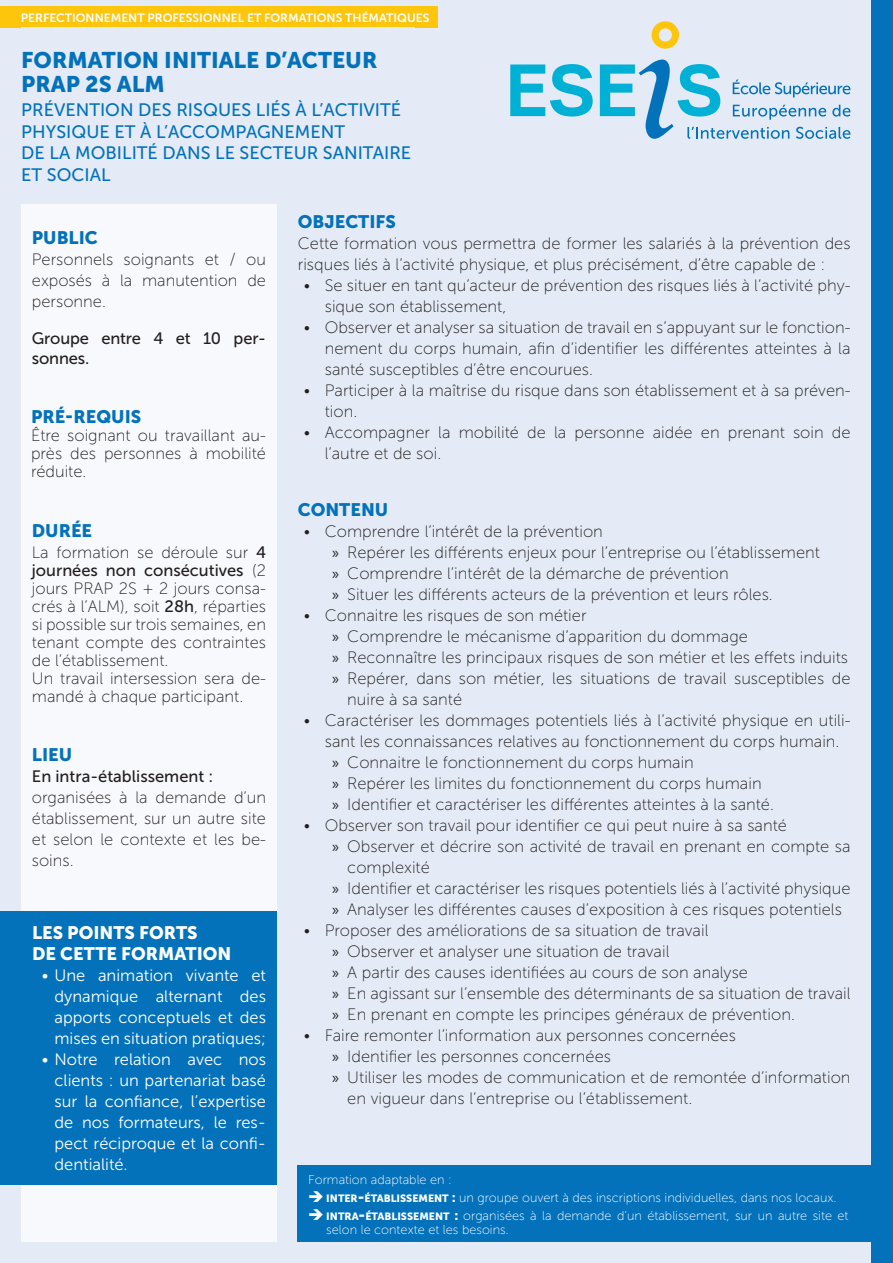
<style>
.page{position:relative;width:893px;height:1263px;background:#e4ebf6}
.page>*{position:absolute;margin:0;border:0;box-sizing:border-box;transform-origin:0 0}
.t1{font:22.5px/24px "Museo Sans 900";color:#0372bb}
.t2{font:18px/21.6px "Museo Sans 500";color:#0372bb}
.t3{font:18px "Museo Sans 900";color:#0372bb}
.t4{font:18px "Museo Sans 900";color:#fff}
.t5{font:16.5px/21px "Museo Sans 100";color:#231f20}
.t6{font:16.5px/21px "Museo Sans 300";color:#fff;text-align:justify}
.t7{font:16.5px/19.8px "Museo Sans 500";letter-spacing:-.01em;color:#231f20}
.t8{font:12.75px/13.5px "Museo Sans 100";color:#fff}
.t9{font:12px "Museo Sans 700";color:#fff}
.s1{font-family:"Museo Sans 500"}
.s2{font-family:"Myriad Pro"}
.s3{font-family:"Museo Sans 900";font-size:10.5px}
.s4{font-family:"Museo Sans 900";font-size:15px}
.s5{font-family:"Museo Sans 900";font-size:13.5px}
</style>
<div class="page">
<svg style="left:510px;top:64px;width:83px;height:53px"></svg>
<svg style="left:600px;top:60px;width:250px;height:79px"></svg>
<svg style="left:652px;top:21px;width:27px;height:28px"></svg>
<div style="left:872px;top:0;width:21px;height:1263px;background:#0372bb"></div>
<div style="left:21px;top:183px;width:256px;height:1058px;background:#f8f9fc"></div>
<div style="left:0;top:6px;width:438px;height:22px;background:#fec50d"></div>
<div style="left:298px;top:1165px;width:595px;height:77px;background:#0372bb"></div>
<div style="left:21px;top:28px;width:394px;height:176px;background:#e4ebf6"></div>
<div style="left:0;top:911px;width:277px;height:274px;background:#0372bb"></div>
<p class="t9" style="left:21px;top:11px;width:410px">PERFECTIONNEMENT PROFESSIONNEL ET FORMATIONS THÉMATIQUES</p>
<p class="t1" style="left:21px;top:48px;width:358px">FORMATION INITIALE D’ACTEUR<br>PRAP 2S ALM</p>
<p class="t2" style="left:21px;top:99px;width:381px">PRÉVENTION DES RISQUES LIÉS À L’ACTIVITÉ<br>PHYSIQUE ET À L’ACCOMPAGNEMENT</p>
<p class="t2" style="left:21px;top:142px;width:391px">DE LA MOBILITÉ DANS LE SECTEUR SANITAIRE</p>
<p class="t2" style="left:21px;top:164px;width:91px">ET SOCIAL</p>
<p class="t3" style="left:32px;top:227px;width:67px">PUBLIC</p>
<p class="t5" style="left:32px;top:249px;width:236px;text-align:justify">Personnels soignants et / ou exposés à la manutention de personne.</p>
<p class="t7" style="left:32px;top:329px;width:236px">Groupe entre 4 et 10 per&shy;sonnes.</p>
<p class="t3" style="left:31px;top:407px;width:112px">PRÉ-REQUIS</p>
<p class="t5" style="left:31px;top:427px;width:237px;line-height:18px;text-align:justify">Être soignant ou travaillant au&shy;près des personnes à mobilité réduite.</p>
<p class="t3" style="left:32px;top:520px;width:62px">DURÉE</p>
<p class="t5" style="left:32px;top:543px;width:236px;line-height:18px;text-align:justify">La formation se déroule sur <span class="s1">4 journées non consécutives</span> (2 jours PRAP 2S + 2 jours consa&shy;crés à l’ALM), soit <span class="s1">28h</span>, réparties si possible sur trois semaines, en tenant compte des contraintes de l’établissement.</p>
<p class="t5" style="left:32px;top:669px;width:236px;line-height:18px">Un travail intersession sera de&shy;mandé à chaque participant.</p>
<p class="t3" style="left:32px;top:744px;width:42px">LIEU</p>
<p class="t7" style="left:32px;top:766px;width:183px">En intra-établissement :</p>
<p class="t5" style="left:32px;top:787px;width:236px;text-align:justify">organisées à la demande d’un établissement, sur un autre site et selon le contexte et les be&shy;soins.</p>
<p class="t4" style="left:32px;top:923px;width:167px">LES POINTS FORTS</p>
<p class="t4" style="left:32px;top:944px;width:201px">DE CETTE FORMATION</p>
<p class="t6" style="left:55px;top:965px;width:213px;text-indent:-13px">• Une animation vivante et dynamique alternant des apports conceptuels et des mises en situation pratiques;</p>
<p class="t6" style="left:55px;top:1049px;width:213px;text-indent:-13px">• Notre relation avec nos clients : un partenariat basé sur la confiance, l’expertise de nos formateurs, le res&shy;pect réciproque et la confi&shy;dentialité.</p>
<p class="t3" style="left:298px;top:212px;width:100px">OBJECTIFS</p>
<p class="t5" style="left:298px;top:233px;width:554px">Cette formation vous permettra de former les salariés à la prévention des risques liés à l’activité physique, et plus précisément, d’être capable de :</p>
<p class="t5" style="left:325px;top:275px;width:527px;text-indent:-21px">• Se situer en tant qu’acteur de prévention des risques liés à l’activité phy&shy;sique son établissement,</p>
<p class="t5" style="left:325px;top:317px;width:527px;text-align:justify;text-indent:-21px">• Observer et analyser sa situation de travail en s’appuyant sur le fonction&shy;nement du corps humain, afin d’identifier les différentes atteintes à la santé susceptibles d’être encourues.</p>
<p class="t5" style="left:325px;top:380px;width:527px;text-indent:-21px">• Participer à la maîtrise du risque dans son établissement et à sa préven&shy;tion.</p>
<p class="t5" style="left:325px;top:422px;width:527px;text-indent:-21px">• Accompagner la mobilité de la personne aidée en prenant soin de l’autre et de soi.</p>
<p class="t3" style="left:298px;top:500px;width:92px">CONTENU</p>
<p class="t5" style="left:304px;top:521px;width:301px">• Comprendre l’intérêt de la prévention</p>
<p class="t5" style="left:332px;top:542px;width:489px"><span class="s2">»</span> Repérer les différents enjeux pour l’entreprise ou l’établissement</p>
<p class="t5" style="left:332px;top:563px;width:398px"><span class="s2">»</span> Comprendre l’intérêt de la démarche de prévention</p>
<p class="t5" style="left:332px;top:584px;width:442px"><span class="s2">»</span> Situer les différents acteurs de la prévention et leurs rôles.</p>
<p class="t5" style="left:304px;top:605px;width:284px">• Connaitre les risques de son métier</p>
<p class="t5" style="left:332px;top:626px;width:417px"><span class="s2">»</span> Comprendre le mécanisme d’apparition du dommage</p>
<p class="t5" style="left:332px;top:647px;width:517px"><span class="s2">»</span> Reconnaître les principaux risques de son métier et les effets induits</p>
<p class="t5" style="left:347px;top:668px;width:505px;text-indent:-15px"><span class="s2">»</span> Repérer, dans son métier, les situations de travail susceptibles de nuire à sa santé</p>
<p class="t5" style="left:325px;top:710px;width:527px;text-indent:-21px">• Caractériser les dommages potentiels liés à l’activité physique en utili&shy;sant les connaissances relatives au fonctionnement du corps humain.</p>
<p class="t5" style="left:332px;top:752px;width:363px"><span class="s2">»</span> Connaitre le fonctionnement du corps humain</p>
<p class="t5" style="left:332px;top:773px;width:431px"><span class="s2">»</span> Repérer les limites du fonctionnement du corps humain</p>
<p class="t5" style="left:332px;top:794px;width:443px"><span class="s2">»</span> Identifier et caractériser les différentes atteintes à la santé.</p>
<p class="t5" style="left:304px;top:815px;width:485px">• Observer son travail pour identifier ce qui peut nuire à sa santé</p>
<p class="t5" style="left:347px;top:836px;width:505px;text-indent:-15px"><span class="s2">»</span> Observer et décrire son activité de travail en prenant en compte sa complexité</p>
<p class="t5" style="left:332px;top:878px;width:520px"><span class="s2">»</span> Identifier et caractériser les risques potentiels liés à l’activité physique</p>
<p class="t5" style="left:332px;top:899px;width:511px"><span class="s2">»</span> Analyser les différentes causes d’exposition à ces risques potentiels</p>
<p class="t5" style="left:304px;top:920px;width:406px">• Proposer des améliorations de sa situation de travail</p>
<p class="t5" style="left:332px;top:941px;width:339px"><span class="s2">»</span> Observer et analyser une situation de travail</p>
<p class="t5" style="left:332px;top:962px;width:417px"><span class="s2">»</span> A partir des causes identifiées au cours de son analyse</p>
<p class="t5" style="left:332px;top:983px;width:520px"><span class="s2">»</span> En agissant sur l’ensemble des déterminants de sa situation de travail</p>
<p class="t5" style="left:332px;top:1004px;width:464px"><span class="s2">»</span> En prenant en compte les principes généraux de prévention.</p>
<p class="t5" style="left:304px;top:1025px;width:434px">• Faire remonter l’information aux personnes concernées</p>
<p class="t5" style="left:332px;top:1046px;width:280px"><span class="s2">»</span> Identifier les personnes concernées</p>
<p class="t5" style="left:347px;top:1067px;width:505px;text-indent:-15px"><span class="s2">»</span> Utiliser les modes de communication et de remontée d’information en vigueur dans l’entreprise ou l’établissement.</p>
<p class="t8" style="left:308px;top:1173px;width:145px">Formation adaptable en :</p>
<p class="t8" style="left:326px;top:1191px;width:512px"><span class="s3">INTER</span><span class="s4">-</span><span class="s3">ÉTABLISSEMENT</span> <span class="s5">:</span> un groupe ouvert à des inscriptions individuelles, dans nos locaux.</p>
<p class="t8" style="left:326px;top:1209px;width:524px"><span class="s3">INTRA</span><span class="s4">-</span><span class="s3">ÉTABLISSEMENT</span> <span class="s5">:</span> organisées à la demande d’un établissement, sur un autre site et selon le contexte et les besoins.</p>
</div>
